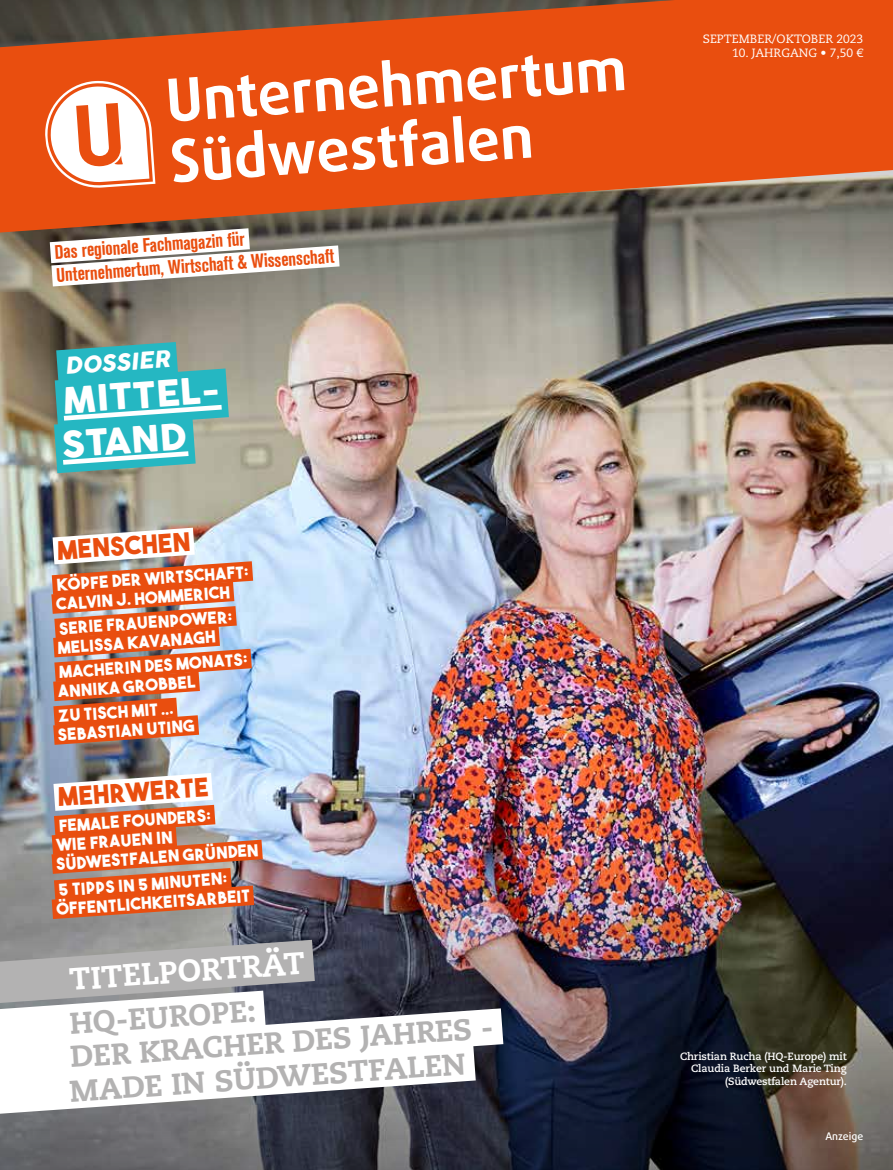
<style>
.page{position:relative;width:893px;height:1170px;background:#fff}
.page>*{position:absolute;margin:0;border:0;box-sizing:border-box;transform-origin:0 0}
.t1{font:35.4px/44px "COCOGOOSE";color:#fff}
.t2{font:800 31.05px "Caecilia LT Std";color:#fff}
.t3{font:800 30px/33.9px "Caecilia LT Std";color:#b3b2b2}
.t4{font:25.5px "The Bold Font";color:#e94e0f}
.t5{font:italic 22.5px "COCOGOOSE";color:#fff}
.t6{font:19.5px/23.4px "Akzidenz Grotesk BQ Bd Cnd Alt";color:#e94e0f;scale:.95 1}
.t7{font:16.5px/19px "The Bold Font";color:#fff}
.t8{font:12px "Caecilia LT Std";color:#fff}
.t9{font:700 10.5px/12.8px "Caecilia LT Std";letter-spacing:-.01em;color:#fff;text-align:right}
.t10{font:500 10.5px "Daxline Pro";color:#fff}
</style>
<div class="page">
<img style="left:0;top:310px;width:893px;height:550px">
<img style="left:0;top:860px;width:893px;height:309px">
<svg style="left:0;top:232px;width:893px;height:78px;background:#89877e"></svg>
<svg style="left:28px;top:232px;width:333px;height:66px"></svg>
<svg style="left:0;top:0;width:893px;height:232px;background:#bb5325"></svg>
<svg style="left:43px;top:55px;width:581px;height:134px;fill:#e94e0f"></svg>
<img style="left:0;top:512px;width:357px;height:475px">
<svg style="left:0;top:987px;width:540px;height:113px"></svg>
<svg style="left:0;top:1024px;width:513px;height:111px"></svg>
<svg style="left:54px;top:342px;width:175px;height:131px;background:#4cb4b8"></svg>
<p class="t6" style="left:54px;top:240px;width:295px;rotate:-4deg">Das regionale Fachmagazin für<br>Unternehmertum, Wirtschaft &amp; Wissenschaft</p>
<h3 class="t5" style="left:64px;top:349px;width:106px;rotate:-4deg">DOSSIER</h3>
<h1 class="t1" style="left:57px;top:379px;width:162px;rotate:-4deg">MITTEL-<br>STAND</h1>
<h3 class="t4" style="left:57px;top:534px;width:134px;rotate:-4deg">MENSCHEN</h3>
<p class="t7" style="left:54px;top:575px;width:196px;rotate:-4deg">KÖPFE DER WIRTSCHAFT:<br>CALVIN J. HOMMERICH</p>
<p class="t7" style="left:56px;top:619px;width:178px;rotate:-4deg">SERIE FRAUENPOWER:<br>MELISSA KAVANAGH</p>
<p class="t7" style="left:56px;top:662px;width:193px;rotate:-4deg">MACHERIN DES MONATS:<br>ANNIKA GROBBEL</p>
<p class="t7" style="left:56px;top:706px;width:138px;rotate:-4deg">ZU TISCH MIT ...<br>SEBASTIAN UTING</p>
<h3 class="t4" style="left:58px;top:781px;width:152px;rotate:-4deg">MEHRWERTE</h3>
<p class="t7" style="left:53px;top:816px;width:204px;text-indent:5px;rotate:-4deg">FEMALE FOUNDERS:<br>WIE FRAUEN IN<br>SÜDWESTFALEN GRÜNDEN</p>
<p class="t7" style="left:55px;top:880px;width:195px;rotate:-4deg">5 TIPPS IN 5 MINUTEN:<br>ÖFFENTLICHKEITSARBEIT</p>
<h2 class="t2" style="left:68px;top:959px;width:237px;rotate:-4deg">TITELPORTRÄT</h2>
<h3 class="t3" style="left:64px;top:1006px;width:429px;rotate:-4deg">HQ-EUROPE:<br>DER KRACHER DES JAHRES -<br>MADE IN SÜDWESTFALEN</h3>
<p class="t8" style="left:703px;top:32px;width:162px">SEPTEMBER/OKTOBER 2023</p>
<p class="t8" style="left:732px;top:46px;width:132px">10. JAHRGANG • 7,50 €</p>
<p class="t9" style="left:680px;top:1049px;width:169px">Christian Rucha (HQ-Europe) mit<br>Claudia Berker und Marie Ting (Südwestfalen Agentur).</p>
<p class="t10" style="left:825px;top:1129px;width:39px">Anzeige</p>
</div>
